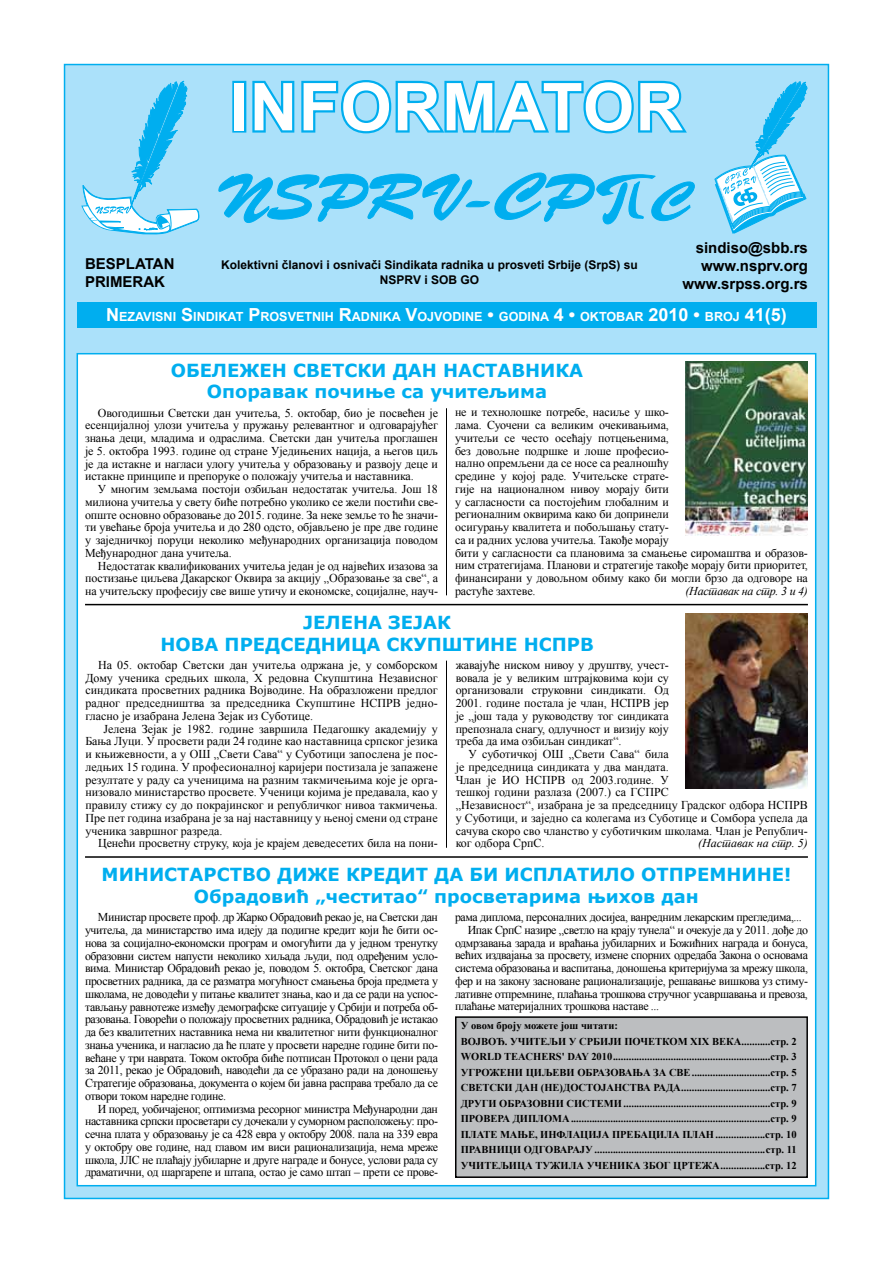
<style>
.page{position:relative;width:893px;height:1263px;background:#fff}
.page>*{position:absolute;margin:0;border:0;box-sizing:border-box;transform-origin:0 0}
.t1{font:700 66px "Arial";letter-spacing:.02em;color:#fff}
.t2{font:700 18px/21.6px "Verdana";color:#00aeef;text-align:center}
.t3{font:700 15px/18px "Arial";color:#000}
.t4{font:700 12.6px "Arial";color:#fff}
.t5{font:12px/12.8px "Times New Roman";letter-spacing:-.01em;color:#000;text-align:justify}
.t6{font:12px "Times New Roman";letter-spacing:-.03em;color:#000}
.t7{font:700 12px/14.4px "Arial";color:#000;text-align:center}
.t8{font:italic 12px "Times New Roman";letter-spacing:-.005em;color:#000}
.t9{font:700 10.5px/15.5px "Times New Roman";color:#000}
.s1{font-size:18px}
</style>
<div class="page">
<div style="left:64px;top:64px;width:765px;height:1135px;background:#abe1fa;border:2px solid #00aeef"></div>
<div style="left:77px;top:353px;width:739px;height:833px;background:#fff;border:2px solid #00aeef"></div>
<svg style="left:218px;top:173px;width:477px;height:51px"></svg>
<svg style="left:82px;top:80px;width:117px;height:154px"></svg>
<div style="left:232px;top:81px;width:14px;height:52px;border:4px solid #00aeef"></div>
<svg style="left:250px;top:63px;width:441px;height:71px"></svg>
<div style="left:77px;top:302px;width:739px;height:25px;background:#00aeef"></div>
<svg style="left:714px;top:81px;width:93px;height:153px"></svg>
<hr style="left:85px;top:856px;width:723px;height:2px;background:#000">
<div style="left:456px;top:1017px;width:351px;height:160px;background:#bcbec0"></div>
<div style="left:455px;top:1016px;width:353px;height:162px;border:2px solid #000"></div>
<hr style="left:85px;top:604px;width:723px;height:1px;background:#000">
<hr style="left:446px;top:408px;width:1px;height:187px;background:#000">
<img style="left:686px;top:361px;width:122px;height:175px">
<img style="left:686px;top:614px;width:122px;height:174px">
<hr style="left:446px;top:661px;width:1px;height:187px;background:#000">
<p class="t3" style="left:85px;top:255px;width:91px">BESPLATAN<br>PRIMERAK</p>
<h1 class="t1" style="left:230px;top:64px;width:455px">INFORMATOR</h1>
<p class="t7" style="left:221px;top:258px;width:418px">Kolektivni članovi i osnivači Sindikata radnika u prosveti Srbije (SrpS) su<br>NSPRV i SOB GO</p>
<p class="t3" style="left:683px;top:239px;width:127px;text-align:right">sindiso@sbb.rs www.nsprv.org www.srpss.org.rs</p>
<p class="t4" style="left:106px;top:308px;width:682px"><span class="s1">N</span>EZAVISNI <span class="s1">S</span>INDIKAT <span class="s1">P</span>ROSVETNIH <span class="s1">R</span>ADNIKA <span class="s1">V</span>OJVODINE <span class="s1">•</span> GODINA <span class="s1">4</span> <span class="s1">•</span> OKTOBAR <span class="s1">2010</span> <span class="s1">•</span> BROJ <span class="s1">41(5)</span></p>
<h2 class="t2" style="left:171px;top:359px;width:414px">ОБЕЛЕЖЕН СВЕТСКИ ДАН НАСТАВНИКА<br>Опоравак почиње са учитељима</h2>
<p class="t5" style="left:85px;top:406px;width:354px;text-indent:13px">Овогодишњи Светски дан учитеља, 5. октобар, био је посвећен је есенцијалној улози учитеља у пружању релевантног и одговарајућег знања деци, младима и одраслима. Светски дан учитеља проглашен је 5. октобра 1993. године од стране Уједињених нација, а његов циљ је да истакне и нагласи улогу учитеља у образовању и развоју деце и истакне принципе и препоруке о положају учитеља и наставника.</p>
<p class="t5" style="left:85px;top:482px;width:354px;text-indent:13px">У многим земљама постоји озбиљан недостатак учитеља. Још 18 милиона учитеља у свету биће потребно уколико се жели постићи све&shy;опште основно образовање до 2015. године. За неке земље то ће значи&shy;ти увећање броја учитеља и до 280 одсто, објављено је пре две године у заједничкој поруци неколико међународних организација поводом Међународног дана учитеља.</p>
<p class="t5" style="left:85px;top:559px;width:354px;text-indent:13px">Недостатак квалификованих учитеља један је од највећих изазова за постизање циљева Дакарског Оквира за акцију „Образовање за све“, а на учитељску професију све више утичу и економске, социјалне, науч-</p>
<p class="t5" style="left:455px;top:406px;width:354px;text-align:left">не и технолошке потребе, насиље у шко-<br>лама. Суочени са великим очекивањима,<br>учитељи се често осећају потцењенима,<br>без довољне подршке и лоше професио-<br>нално опремљени да се носе са реалношћу<br>средине у којој раде. Учитељске страте-<br>гије на националном нивоу морају бити<br>у сагласности са постојећим глобалним и<br>регионалним оквирима како би допринели<br>осигурању квалитета и побољшању стату-<br>са и радних услова учитеља. Такође морају<br>бити у сагласности са плановима за смањење сиромаштва и образов&shy;ним стратегијама. Планови и стратегије такође морају бити приоритет, финансирани у довољном обиму како би могли брзо да одговоре на растуће захтеве.</p>
<p class="t8" style="left:686px;top:583px;width:124px">(Наставак на стр. 3 и 4)</p>
<h2 class="t2" style="left:160px;top:612px;width:435px">ЈЕЛЕНА ЗЕЈАК<br>НОВА ПРЕДСЕДНИЦА СКУПШТИНЕ НСПРВ</h2>
<p class="t5" style="left:85px;top:658px;width:354px;text-indent:13px">На 05. октобар Светски дан учитеља одржана је, у сомборском Дому ученика средњих школа, X редовна Скупштина Независног синдиката просветних радника Војводине. На образложени предлог радног председништва за председника Скупштине НСПРВ једно&shy;гласно је изабрана Јелена Зејак из Суботице.</p>
<p class="t5" style="left:85px;top:722px;width:354px;text-indent:18px">Јелена Зејак је 1982. године завршила Педагошку академију у Бања Луци. У просвети ради 24 године као наставница српског језика и књижевности, а у ОШ „Свети Сава“ у Суботици запослена је пос&shy;ледњих 15 година. У професионалној каријери постизала је запажене резултате у раду са ученицима на разним такмичењима које је орга&shy;низовало министарство просвете. Ученици којима је предавала, као у правилу стижу су до покрајинског и републичког нивоа такмичења.<br>Пре пет година изабрана је за нај наставницу у њеној смени од стране ученика завршног разреда.</p>
<p class="t5" style="left:98px;top:837px;width:341px">Ценећи просветну струку, која је крајем деведесетих била на пони-</p>
<p class="t5" style="left:456px;top:658px;width:215px">жавајуће ниском нивоу у друштву, учест&shy;вовала је у великим штрајковима који су организовали струковни синдикати. Од 2001. године постала је члан, НСПРВ јер је „још тада у руководству тог синдиката препознала снагу, одлучност и визију коју треба да има озбиљан синдикат“.</p>
<p class="t5" style="left:456px;top:747px;width:354px;text-align:left;text-indent:13px">У суботичкој ОШ „Свети Сава“ била<br>је председница синдиката у два мандата.<br>Члан је ИО НСПРВ од 2003.године. У<br>тешкој години разлаза (2007.) са ГСПРС<br>„Независност“, изабрана је за председницу Градског одбора НСПРВ у Суботици, и заједно са колегама из Суботице и Сомбора успела да сачува скоро сво чланство у суботичким школама. Члан је Републич&shy;ког одбора СрпС.</p>
<p class="t8" style="left:698px;top:835px;width:111px">(Наставак на стр. 5)</p>
<h2 class="t2" style="left:102px;top:864px;width:691px">МИНИСТАРСТВО ДИЖЕ КРЕДИТ ДА БИ ИСПЛАТИЛО ОТПРЕМНИНЕ!<br>Обрадовић „честитао‟ просветарима њихов дан</h2>
<p class="t5" style="left:85px;top:911px;width:354px;text-indent:13px">Министар просвете проф. др Жарко Обрадовић рекао је, на Светски дан учитеља, да министарство има идеју да подигне кредит који ће бити ос&shy;нова за социјално-економски програм и омогућити да у једном тренутку образовни систем напусти неколико хиљада људи, под одређеним усло&shy;вима. Министар Обрадовић рекао је, поводом 5. октобра, Светског дана просветних радника, да се разматра могућност смањења броја предмета у школама, не доводећи у питање квалитет знања, као и да се ради на успос&shy;тављању равнотеже између демографске ситуације у Србији и потреба об&shy;разовања. Говорећи о положају просветних радника, Обрадовић је истакао да без квалитетних наставника нема ни квалитетног нити функционалног знања ученика, и нагласио да ће плате у просвети наредне године бити по&shy;већане у три наврата. Током октобра биће потписан Протокол о цени рада за 2011, рекао је Обрадовић, наводећи да се убразано ради на доношењу Стратегије образовања, документа о којем би јавна расправа требало да се отвори током наредне године.</p>
<p class="t5" style="left:85px;top:1102px;width:354px;text-indent:13px">И поред, уобичајеног, оптимизма ресорног министра Међународни дан наставника српски просветари су дочекали у суморном расположењу: про&shy;сечна плата у образовању је са 428 евра у октобру 2008. пала на 339 евра у октобру ове године, над главом им виси рационализација, нема мреже школа, ЈЛС не плаћају јубиларне и друге награде и бонусе, услови рада су драматични, од шаргарепе и штапа, остао је само штап – прети се прове-</p>
<p class="t6" style="left:455px;top:909px;width:348px">рама диплома, персоналних досијеа, ванредним лекарским прегледима,...</p>
<p class="t6" style="left:468px;top:922px;width:342px">Ипак СрпС назире „светло на крају тунела“ и очекује да у 2011. дође до</p>
<p class="t6" style="left:455px;top:935px;width:354px">одмрзавања зарада и враћања јубиларних и Божићних награда и бонуса,</p>
<p class="t6" style="left:455px;top:947px;width:354px">већих издвајања за просвету, измене спорних одредаба Закона о основама</p>
<p class="t6" style="left:455px;top:960px;width:354px">система образовања и васпитања, доношења критеријума за мрежу школа,</p>
<p class="t6" style="left:455px;top:973px;width:354px">фер и на закону засноване рационализације, решавање вишкова уз стиму-</p>
<p class="t6" style="left:455px;top:986px;width:354px">лативне отпремнине, плаћања трошкова стручног усавршавања и превоза,</p>
<p class="t6" style="left:455px;top:998px;width:206px">плаћање материјалних трошкова наставе ...</p>
<p class="t9" style="left:461px;top:1018px;width:337px">У овом броју можете још читати:<br>ВОЈВОЂ. УЧИТЕЉИ У СРБИЈИ ПОЧЕТКОМ XIX ВЕКА...........стр. 2<br>WORLD TEACHERS' DAY 2010............................................................стр. 3<br>УГРОЖЕНИ ЦИЉЕВИ ОБРАЗОВАЊА ЗА СВЕ..............................стр. 5<br>СВЕТСКИ ДАН (НЕ)ДОСТОЈАНСТВА РАДА..................................стр. 7<br>ДРУГИ ОБРАЗОВНИ СИСТЕМИ........................................................стр. 9<br>ПРОВЕРА ДИПЛОМА............................................................................стр. 9<br>ПЛАТЕ МАЊЕ, ИНФЛАЦИЈА ПРЕБАЦИЛА ПЛАН...................стр. 10<br>ПРАВНИЦИ ОДГОВАРАЈУ .................................................................стр. 11<br>УЧИТЕЉИЦА ТУЖИЛА УЧЕНИКА ЗБОГ ЦРТЕЖА.................стр. 12</p>
</div>
